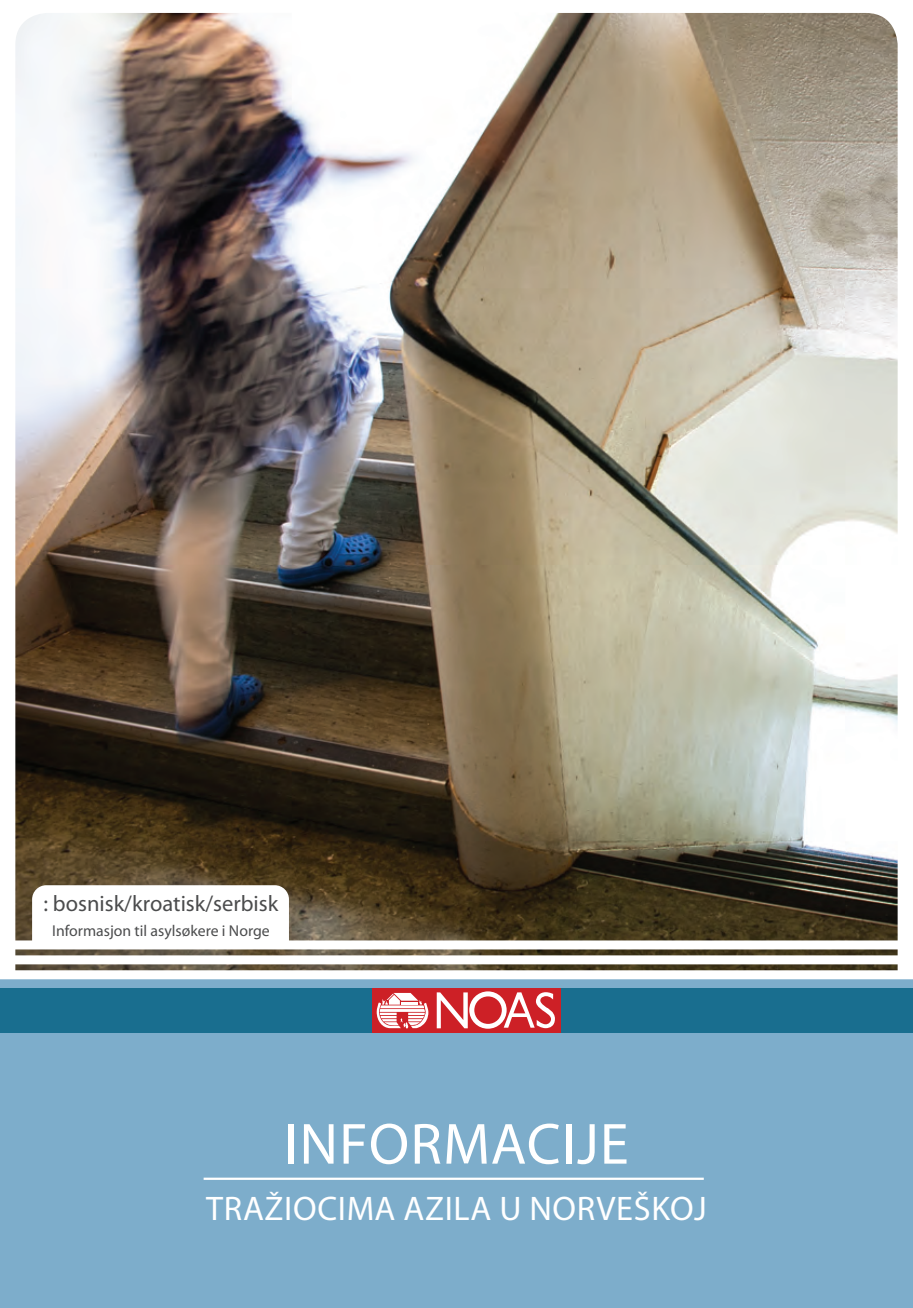
<style>
.page{position:relative;width:913px;height:1308px;background:#fff}
.page>*{position:absolute;margin:0;border:0;box-sizing:border-box;transform-origin:0 0}
.t1{font:58.5px "Myriad Pro";letter-spacing:.02em;color:#fff}
.t2{font:34.2px "Myriad Pro";letter-spacing:.02em;color:#fff}
.t3{font:22.5px "Myriad Pro";color:#4b4c4d}
.t4{font:15.75px "Myriad Pro";color:#4b4c4d}
</style>
<div class="page">
<img style="left:15px;top:13px;width:882px;height:957px">
<div style="left:0;top:979px;width:912px;height:329px;background:#7dadcb"></div>
<div style="left:0;top:955px;width:912px;height:9px;background:#fff"></div>
<div style="left:0;top:940px;width:912px;height:9px;background:#fff"></div>
<svg style="left:32px;top:885px;width:257px;height:55px"></svg>
<hr style="left:203px;top:1178px;width:500px;height:2px;background:#fff">
<div style="left:0;top:988px;width:912px;height:44px;background:#196e8f"></div>
<div style="left:372px;top:988px;width:188px;height:44px;background:#cd2026"></div>
<div style="left:469px;top:991px;width:37px;height:38px;background:#fff;border-radius:50%"></div>
<div style="left:474px;top:996px;width:28px;height:28px;background:#cd2026;border-radius:50%"></div>
<svg style="left:503px;top:992px;width:52px;height:36px"></svg>
<svg style="left:436px;top:992px;width:31px;height:36px"></svg>
<svg style="left:376px;top:993px;width:52px;height:36px"></svg>
<h3 class="t3" style="left:44px;top:890px;width:236px">: bosnisk/kroatisk/serbisk</h3>
<p class="t4" style="left:52px;top:921px;width:219px">Informasjon til asylsøkere i Norge</p>
<h1 class="t1" style="left:284px;top:1108px;width:346px">INFORMACIJE</h1>
<h2 class="t2" style="left:206px;top:1187px;width:502px">TRAŽIOCIMA AZILA U NORVEŠKOJ</h2>
</div>
